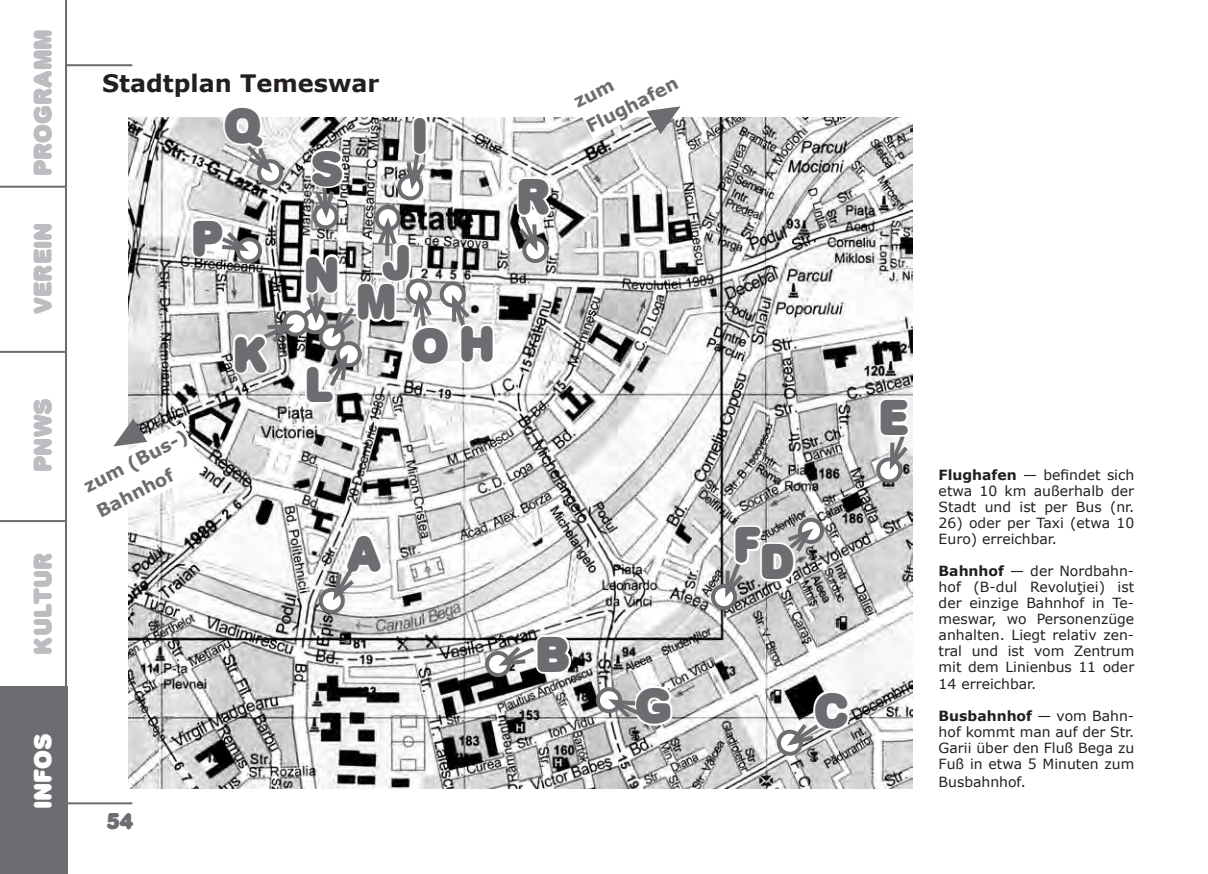
<style>
.page{position:relative;width:1208px;height:874px;background:#fff}
.page>*{position:absolute;margin:0;border:0;box-sizing:border-box;transform-origin:0 0}
.t1{font:44px "Plump";color:#6c6d70}
.t2{font:700 24px "Verdana";color:#231f20}
.t3{font:22px "Plump";color:#bcbdc0}
.t4{font:22px "Plump";color:#fff}
.t5{font:20px "Plump";color:#6c6d70}
.t6{font:700 18px/28px "Verdana";color:#6c6d70}
.t7{font:14px/16px "Verdana";color:#231f20;text-align:justify}
.s1{font-weight:700}
</style>
<div class="page">
<svg style="left:0;top:0;width:68px;height:690px"></svg>
<hr style="left:67px;top:64px;width:65px;height:2px;background:#6c6d70">
<hr style="left:67px;top:801px;width:65px;height:2px;background:#6c6d70">
<div style="left:0;top:686px;width:67px;height:187px;background:#6c6d70"></div>
<img style="left:128px;top:117px;width:784px;height:671px">
<svg style="left:188px;top:117px;width:309px;height:289px"></svg>
<svg style="left:524px;top:239px;width:22px;height:22px"></svg>
<div style="left:522px;top:237px;width:26px;height:26px;border:4px solid #6c6d70;border-radius:50%"></div>
<svg style="left:505px;top:175px;width:51px;height:82px"></svg>
<svg style="left:321px;top:589px;width:22px;height:22px"></svg>
<div style="left:319px;top:587px;width:26px;height:26px;border:4px solid #6c6d70;border-radius:50%"></div>
<svg style="left:320px;top:530px;width:66px;height:75px"></svg>
<svg style="left:487px;top:652px;width:22px;height:22px"></svg>
<div style="left:485px;top:650px;width:26px;height:26px;border:4px solid #6c6d70;border-radius:50%"></div>
<svg style="left:493px;top:632px;width:81px;height:52px"></svg>
<svg style="left:598px;top:688px;width:22px;height:22px"></svg>
<div style="left:596px;top:686px;width:26px;height:26px;border:4px solid #6c6d70;border-radius:50%"></div>
<svg style="left:603px;top:679px;width:72px;height:52px"></svg>
<div style="left:777px;top:729px;width:26px;height:26px;border:4px solid #6c6d70;border-radius:50%"></div>
<svg style="left:782px;top:687px;width:70px;height:66px"></svg>
<svg style="left:713px;top:585px;width:22px;height:22px"></svg>
<div style="left:711px;top:583px;width:26px;height:26px;border:4px solid #6c6d70;border-radius:50%"></div>
<svg style="left:800px;top:519px;width:22px;height:22px"></svg>
<div style="left:798px;top:517px;width:26px;height:26px;border:4px solid #6c6d70;border-radius:50%"></div>
<svg style="left:708px;top:518px;width:110px;height:85px"></svg>
<svg style="left:878px;top:459px;width:22px;height:22px"></svg>
<div style="left:876px;top:457px;width:26px;height:26px;border:4px solid #6c6d70;border-radius:50%"></div>
<svg style="left:873px;top:394px;width:40px;height:81px"></svg>
<svg style="left:571px;top:106px;width:136px;height:33px"></svg>
<svg style="left:113px;top:416px;width:93px;height:107px"></svg>
<h3 class="t3" style="left:26px;top:176px;width:149px;rotate:-90deg">PROGRAMM</h3>
<h3 class="t3" style="left:26px;top:314px;width:93px;rotate:-90deg">VEREIN</h3>
<h3 class="t3" style="left:26px;top:472px;width:75px;rotate:-90deg">PNWS</h3>
<h3 class="t3" style="left:26px;top:654px;width:103px;rotate:-90deg">KULTUR</h3>
<h3 class="t4" style="left:26px;top:809px;width:77px;rotate:-90deg">INFOS</h3>
<h2 class="t2" style="left:102px;top:68px;width:279px">Stadtplan Temeswar</h2>
<h1 class="t1" style="left:224px;top:93px;width:39px">Q</h1>
<h1 class="t1" style="left:311px;top:135px;width:34px">S</h1>
<h1 class="t1" style="left:411px;top:102px;width:18px">I</h1>
<h1 class="t1" style="left:191px;top:205px;width:34px">P</h1>
<p class="t6" style="left:78px;top:473px;width:115px;rotate:-27deg">zum (Bus-)<br>Bahnhof</p>
<h1 class="t1" style="left:232px;top:321px;width:38px">K</h1>
<h1 class="t1" style="left:303px;top:241px;width:38px">N</h1>
<h1 class="t1" style="left:305px;top:351px;width:30px">L</h1>
<h1 class="t1" style="left:383px;top:230px;width:31px">J</h1>
<h1 class="t1" style="left:356px;top:269px;width:43px">M</h1>
<h1 class="t1" style="left:411px;top:311px;width:86px">OH</h1>
<h1 class="t1" style="left:346px;top:520px;width:37px">A</h1>
<h1 class="t1" style="left:516px;top:164px;width:36px">R</h1>
<p class="t6" style="left:568px;top:89px;width:102px;rotate:-27deg">zum<br>Flughafen</p>
<h1 class="t1" style="left:535px;top:621px;width:37px">B</h1>
<h1 class="t1" style="left:733px;top:520px;width:63px">FD</h1>
<h1 class="t1" style="left:635px;top:672px;width:39px">G</h1>
<h1 class="t1" style="left:813px;top:677px;width:37px">C</h1>
<h3 class="t5" style="left:107px;top:805px;width:28px">54</h3>
<h1 class="t1" style="left:878px;top:384px;width:32px">E</h1>
<p class="t7" style="left:938px;top:466px;width:197px"><span class="s1">Flughafen</span> — befindet sich etwa 10 km außerhalb der Stadt und ist per Bus (nr.</p>
<p class="t7" style="left:938px;top:514px;width:197px">26) oder per Taxi (etwa 10<br>Euro) erreichbar.</p>
<p class="t7" style="left:938px;top:562px;width:197px"><span class="s1">Bahnhof</span> — der Nordbahn&shy;hof (B-dul Revoluţiei) ist der einzige Bahnhof in Te&shy;meswar, wo Personenzüge anhalten. Liegt relativ zen&shy;tral und ist vom Zentrum mit dem Linienbus 11 oder 14 erreichbar.</p>
<p class="t7" style="left:938px;top:706px;width:197px"><span class="s1">Busbahnhof</span> — vom Bahn&shy;hof kommt man auf der Str.<br>Garii über den Fluß Bega zu Fuß in etwa 5 Minuten zum</p>
<p class="t7" style="left:938px;top:772px;width:89px">Busbahnhof.</p>
</div>
